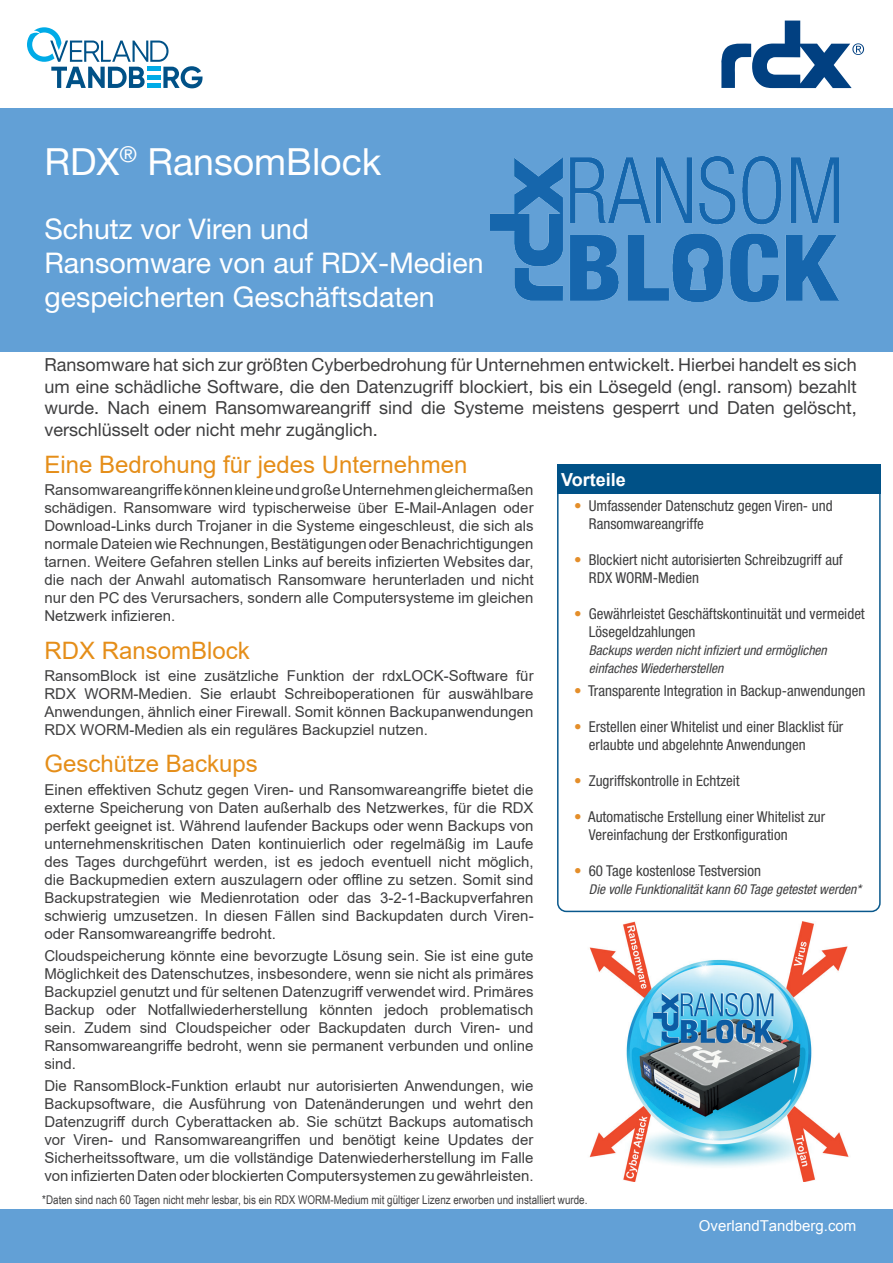
<style>
.page{position:relative;width:893px;height:1263px;background:#fff}
.page>*{position:absolute;margin:0;border:0;box-sizing:border-box;transform-origin:0 0}
.t1{font:37.5px "Helvetica Neue LT Std";color:#fff}
.t2{font:28.5px/34.2px "Helvetica Neue LT Std";color:#fff}
.t3{font:24px "Arial";color:#e58e19}
.t4{font:18px/21.6px "Helvetica Neue LT Std";color:#3e3e3f;text-align:justify}
.t5{font:700 18px "Arial";color:#fff}
.t6{font:15px/18px "Arial";color:#3e3e3f;text-align:justify}
.t7{font:condensed 15px/18px "Helvetica Neue LT Std";color:#3e3e3f}
.t8{font:15px "Arial";color:#fff}
.t9{font:italic condensed 13.5px/18px "Helvetica Neue LT Std";color:#3e3e3f}
.t10{font:12px "Arial Narrow";color:#3e3e3f}
.s1{color:#e48e2a}
</style>
<div class="page">
<div style="left:0;top:108px;width:893px;height:243px;background:#62a0d6"></div>
<div style="left:0;top:1209px;width:893px;height:54px;background:#62a0d6"></div>
<svg style="left:721px;top:21px;width:143px;height:67px"></svg>
<svg style="left:27px;top:27px;width:175px;height:61px"></svg>
<svg style="left:557px;top:464px;width:324px;height:449px"></svg>
<img style="left:490px;top:156px;width:348px;height:145px">
<div style="left:557px;top:465px;width:323px;height:29px;background:#005187"></div>
<img style="left:589px;top:921px;width:260px;height:261px">
<h1 class="t1" style="left:44px;top:139px;width:338px">RDX<sup>®</sup> RansomBlock</h1>
<h2 class="t2" style="left:44px;top:211px;width:441px">Schutz vor Viren und<br>Ransomware von auf RDX-Medien gespeicherten Geschäftsdaten</h2>
<p class="t4" style="left:44px;top:354px;width:814px">Ransomware hat sich zur größten Cyberbedrohung für Unternehmen entwickelt. Hierbei handelt es sich um eine schädliche Software, die den Datenzugriff blockiert, bis ein Lösegeld (engl. ransom) bezahlt wurde. Nach einem Ransomwareangriff sind die Systeme meistens gesperrt und Daten gelöscht, verschlüsselt oder nicht mehr zugänglich.</p>
<h3 class="t3" style="left:44px;top:448px;width:424px">Eine Bedrohung für jedes Unternehmen</h3>
<p class="t6" style="left:44px;top:481px;width:491px">Ransomwareangriffe können kleine und große Unternehmen gleichermaßen schädigen. Ransomware wird typischerweise über E-Mail-Anlagen oder Download-Links durch Trojaner in die Systeme eingeschleust, die sich als normale Dateien wie Rechnungen, Bestätigungen oder Benachrichtigungen tarnen. Weitere Gefahren stellen Links auf bereits infizierten Websites dar, die nach der Anwahl automatisch Ransomware herunterladen und nicht nur den PC des Verursachers, sondern alle Computersysteme im gleichen Netzwerk infizieren.</p>
<h3 class="t3" style="left:44px;top:634px;width:207px">RDX RansomBlock</h3>
<p class="t6" style="left:44px;top:667px;width:491px">RansomBlock ist eine zusätzliche Funktion der rdxLOCK-Software für RDX WORM-Medien. Sie erlaubt Schreiboperationen für auswählbare Anwendungen, ähnlich einer Firewall. Somit können Backupanwendungen RDX WORM-Medien als ein reguläres Backupziel nutzen.</p>
<h3 class="t3" style="left:44px;top:747px;width:215px">Geschütze Backups</h3>
<p class="t6" style="left:44px;top:780px;width:491px">Einen effektiven Schutz gegen Viren- und Ransomwareangriffe bietet die externe Speicherung von Daten außerhalb des Netzwerkes, für die RDX perfekt geeignet ist. Während laufender Backups oder wenn Backups von unternehmenskritischen Daten kontinuierlich oder regelmäßig im Laufe des Tages durchgeführt werden, ist es jedoch eventuell nicht möglich, die Backupmedien extern auszulagern oder offline zu setzen. Somit sind Backupstrategien wie Medienrotation oder das 3-2-1-Backupverfahren schwierig umzusetzen. In diesen Fällen sind Backupdaten durch Viren&shy;oder Ransomwareangriffe bedroht.</p>
<p class="t6" style="left:44px;top:946px;width:491px">Cloudspeicherung könnte eine bevorzugte Lösung sein. Sie ist eine gute Möglichkeit des Datenschutzes, insbesondere, wenn sie nicht als primäres Backupziel genutzt und für seltenen Datenzugriff verwendet wird. Primäres Backup oder Notfallwiederherstellung könnten jedoch problematisch sein. Zudem sind Cloudspeicher oder Backupdaten durch Viren- und Ransomwareangriffe bedroht, wenn sie permanent verbunden und online sind.</p>
<p class="t6" style="left:44px;top:1077px;width:491px">Die RansomBlock-Funktion erlaubt nur autorisierten Anwendungen, wie Backupsoftware, die Ausführung von Datenänderungen und wehrt den Datenzugriff durch Cyberattacken ab. Sie schützt Backups automatisch vor Viren- und Ransomwareangriffen und benötigt keine Updates der Sicherheitssoftware, um die vollständige Datenwiederherstellung im Falle von infizierten Daten oder blockierten Computersystemen zu gewährleisten.</p>
<p class="t5" style="left:561px;top:467px;width:66px">Vorteile</p>
<p class="t7" style="left:589px;top:497px;width:245px;text-indent:-15px"><span class="s1">•</span> Umfassender Datenschutz gegen Viren- und<br>Ransomwareangriffe</p>
<p class="t7" style="left:589px;top:551px;width:255px;text-indent:-15px"><span class="s1">•</span> Blockiert nicht autorisierten Schreibzugriff auf<br>RDX WORM-Medien</p>
<p class="t7" style="left:589px;top:605px;width:277px;text-indent:-15px"><span class="s1">•</span> Gewährleistet Geschäftskontinuität und vermeidet<br>Lösegeldzahlungen</p>
<p class="t9" style="left:589px;top:642px;width:239px">Backups werden nicht infiziert und ermöglichen einfaches Wiederherstellen</p>
<p class="t7" style="left:574px;top:681px;width:293px"><span class="s1">•</span> Transparente Integration in Backup-anwendungen</p>
<p class="t7" style="left:589px;top:717px;width:256px;text-indent:-15px"><span class="s1">•</span> Erstellen einer Whitelist und einer Blacklist für erlaubte und abgelehnte Anwendungen</p>
<p class="t7" style="left:574px;top:771px;width:167px"><span class="s1">•</span> Zugriffskontrolle in Echtzeit</p>
<p class="t7" style="left:589px;top:807px;width:238px;text-indent:-15px"><span class="s1">•</span> Automatische Erstellung einer Whitelist zur<br>Vereinfachung der Erstkonfiguration</p>
<p class="t7" style="left:574px;top:861px;width:188px"><span class="s1">•</span> 60 Tage kostenlose Testversion</p>
<p class="t9" style="left:589px;top:880px;width:274px">Die volle Funktionalität kann 60 Tage getestet werden*</p>
<p class="t10" style="left:42px;top:1191px;width:547px">*Daten sind nach 60 Tagen nicht mehr lesbar, bis ein RDX WORM-Medium mit gültiger Lizenz erworben und installiert wurde.</p>
<p class="t8" style="left:699px;top:1216px;width:159px">OverlandTandberg.com</p>
</div>
